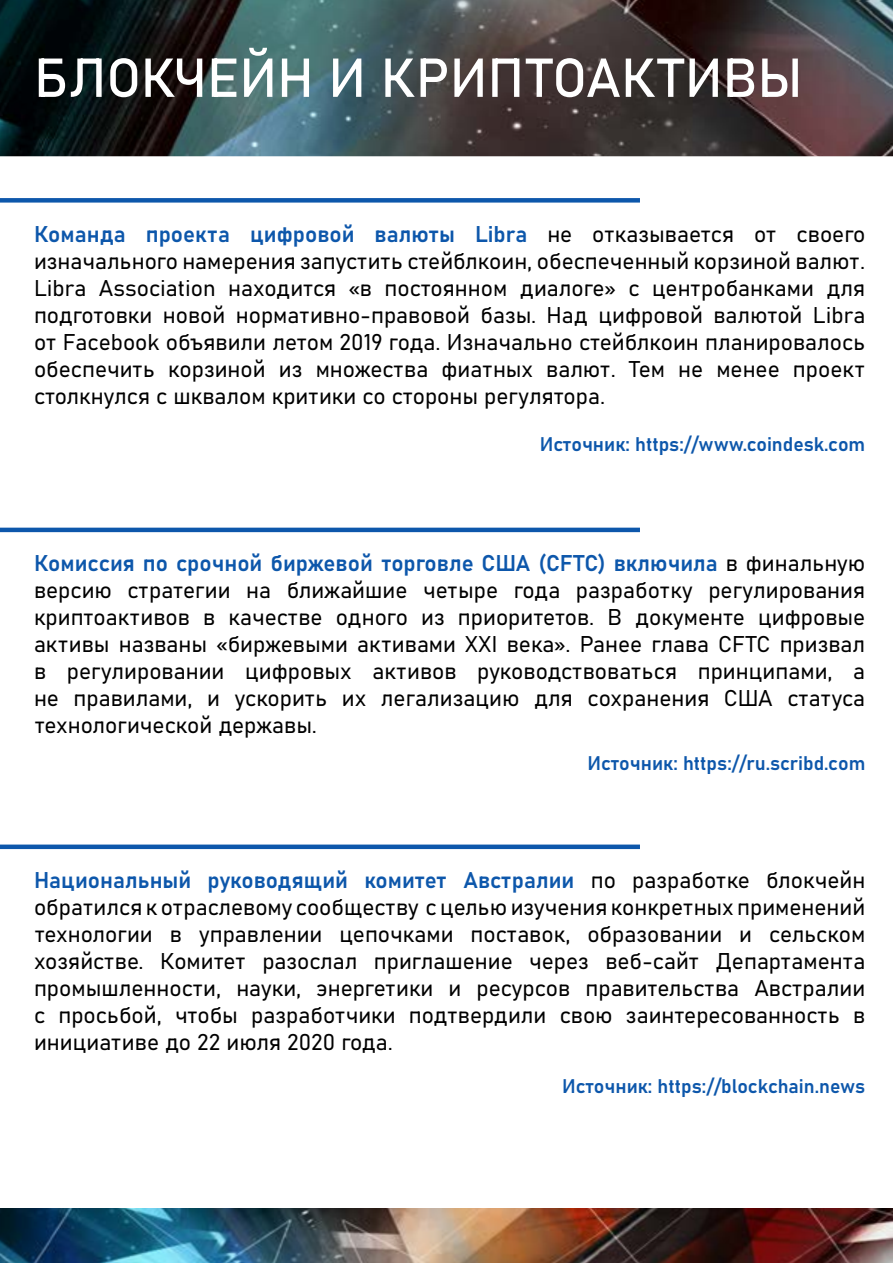
<style>
.page{position:relative;width:893px;height:1263px;background:#fff}
.page>*{position:absolute;margin:0;border:0;box-sizing:border-box;transform-origin:0 0}
.t1{font:54px "Bahnschrift";color:#fff}
.t2{font:22.5px/27px "Bahnschrift";color:#000;text-align:justify}
.t3{font:19.5px "Bahnschrift";color:#0d57ab}
.s1{color:#0d57ab}
</style>
<div class="page">
<div style="left:0;top:198px;width:640px;height:5px;background:#0d57ab"></div>
<hr style="left:0;top:528px;width:640px;height:4px;background:#0d57ab">
<div style="left:0;top:844px;width:640px;height:5px;background:#0d57ab"></div>
<img style="left:0;top:0;width:893px;height:156px">
<img style="left:0;top:1209px;width:893px;height:54px">
<h1 class="t1" style="left:34px;top:44px;width:770px">БЛОКЧЕЙН И КРИПТОАКТИВЫ</h1>
<p class="t2" style="left:34px;top:220px;width:833px"><span class="s1">Команда проекта цифровой валюты Libra</span> не отказывается от своего изначального намерения запустить стейблкоин, обеспеченный корзиной валют.<br>Libra Association находится «в постоянном диалоге» с центробанками для подготовки новой нормативно-правовой базы. Над цифровой валютой Libra от Facebook объявили летом 2019 года. Изначально стейблкоин планировалось обеспечить корзиной из множества фиатных валют. Тем не менее проект столкнулся с шквалом критики со стороны регулятора.</p>
<p class="t3" style="left:540px;top:432px;width:327px">Источник: https://www.coindesk.com</p>
<p class="t2" style="left:34px;top:550px;width:833px"><span class="s1">Комиссия по срочной биржевой торговле США (CFTC) включила</span> в финальную версию стратегии на ближайшие четыре года разработку регулирования криптоактивов в качестве одного из приоритетов. В документе цифровые активы названы «биржевыми активами XXI века». Ранее глава CFTC призвал в регулировании цифровых активов руководствоваться принципами, а не правилами, и ускорить их легализацию для сохранения США статуса технологической державы.</p>
<p class="t3" style="left:588px;top:751px;width:279px">Источник: https://ru.scribd.com</p>
<p class="t2" style="left:34px;top:867px;width:833px"><span class="s1">Национальный руководящий комитет Австралии</span> по разработке блокчейн обратился к отраслевому сообществу с целью изучения конкретных применений технологии в управлении цепочками поставок, образовании и сельском хозяйстве. Комитет разослал приглашение через веб-сайт Департамента промышленности, науки, энергетики и ресурсов правительства Австралии с просьбой, чтобы разработчики подтвердили свою заинтересованность в инициативе до 22 июля 2020 года.</p>
<p class="t3" style="left:562px;top:1073px;width:305px">Источник: https://blockchain.news</p>
</div>
